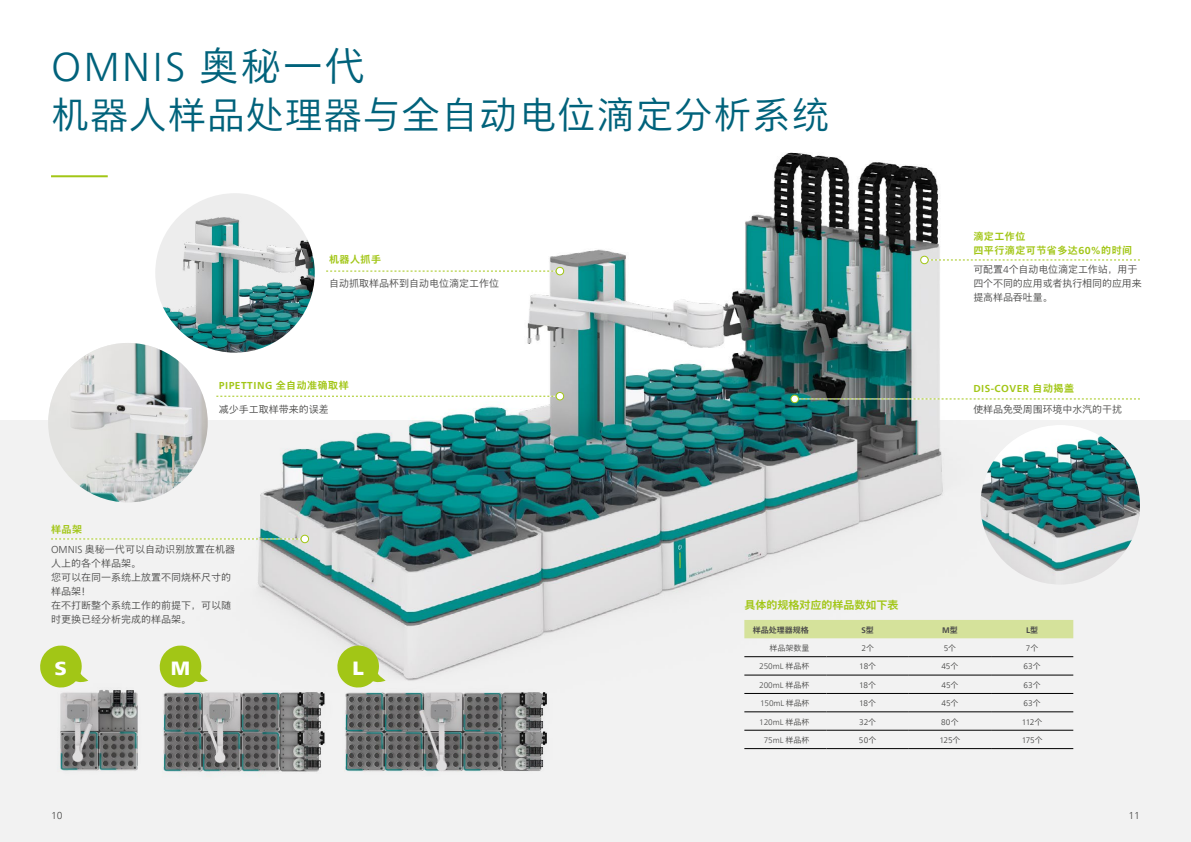
<style>
.page{position:relative;width:1191px;height:842px;background:#fff}
.page>*{position:absolute;margin:0;border:0;box-sizing:border-box;transform-origin:0 0}
.t1{font:300 40px "Neue Frutiger World";letter-spacing:.05em;color:#00627b}
.t2{font:300 38px "M Xiang He Hei SC Pro";letter-spacing:.025em;color:#00627b}
.t3{font:800 20px "Frutiger Next LT";color:#fff}
.t4{font:700 11px "M Xiang He Hei SC Pro";color:#a2c616}
.t5{font:300 10px/14px "M Xiang He Hei SC Pro";color:#4a4a49}
.t6{font:700 10px "Neue Frutiger World";letter-spacing:.05em;color:#a2c616}
.t7{font:700 10px/14px "M Xiang He Hei SC Pro";letter-spacing:.05em;color:#a2c616}
.t8{font:300 10px "Neue Frutiger World";color:#4a4a49}
.t9{font:300 8px "Neue Frutiger World";letter-spacing:-.005em;color:#3c3c3b}
.t10{font:300 8px "Neue Frutiger World";color:#4a4a49}
.t11{font:700 8px "M Xiang He Hei SC Pro";color:#4a4a49}
.t12{font:700 8px "Neue Frutiger World";color:#4a4a49}
.t13{font:300 8px "M Xiang He Hei SC Pro";color:#4a4a49}
.s1{font-family:"M Xiang He Hei SC Pro"}
.s2{font-weight:700;color:#a2c616}
.s3{font-family:"Neue Frutiger World"}
</style>
<div class="page">
<div style="left:0;top:420px;width:1191px;height:422px;background:#f2f2f2"></div>
<img style="left:145px;top:152px;width:926px;height:578px">
<img style="left:155px;top:193px;width:160px;height:160px;border-radius:80px">
<img style="left:48px;top:343px;width:160px;height:159px;border-radius:80px">
<img style="left:980px;top:425px;width:160px;height:159px;border-radius:80px">
<hr style="left:51px;top:175px;width:57px;height:2px;background:#a2c616">
<svg style="left:326px;top:270px;width:229px;height:2px"></svg>
<div style="left:556px;top:267px;width:7px;height:8px;background:#fff;border-radius:50%"></div>
<div style="left:555px;top:267px;width:9px;height:8px;border:1px solid #a2c616;border-radius:50%"></div>
<svg style="left:216px;top:395px;width:339px;height:2px"></svg>
<div style="left:556px;top:392px;width:7px;height:8px;background:#fff;border-radius:50%"></div>
<div style="left:555px;top:392px;width:9px;height:8px;border:1px solid #a2c616;border-radius:50%"></div>
<svg style="left:928px;top:259px;width:212px;height:2px"></svg>
<div style="left:920px;top:256px;width:8px;height:8px;background:#fff;border-radius:50%"></div>
<div style="left:920px;top:256px;width:8px;height:8px;border:1px solid #a2c616;border-radius:50%"></div>
<svg style="left:799px;top:398px;width:341px;height:2px"></svg>
<div style="left:791px;top:395px;width:7px;height:8px;background:#fff;border-radius:50%"></div>
<div style="left:790px;top:395px;width:9px;height:8px;border:1px solid #a2c616;border-radius:50%"></div>
<svg style="left:51px;top:538px;width:249px;height:2px"></svg>
<div style="left:301px;top:535px;width:7px;height:8px;background:#fff;border-radius:50%"></div>
<div style="left:300px;top:535px;width:9px;height:8px;border:1px solid #a2c616;border-radius:50%"></div>
<img style="left:60px;top:684px;width:90px;height:87px">
<img style="left:337px;top:685px;width:215px;height:87px">
<img style="left:154px;top:690px;width:182px;height:82px">
<svg style="left:40px;top:645px;width:48px;height:43px"></svg>
<svg style="left:158px;top:645px;width:50px;height:43px"></svg>
<svg style="left:335px;top:645px;width:51px;height:43px"></svg>
<div style="left:744px;top:620px;width:329px;height:18px;background:#d5e29b"></div>
<hr style="left:744px;top:656px;width:82px;height:1px;background:#000">
<hr style="left:744px;top:675px;width:82px;height:1px;background:#000">
<hr style="left:744px;top:693px;width:82px;height:1px;background:#000">
<hr style="left:744px;top:712px;width:82px;height:1px;background:#000">
<hr style="left:744px;top:730px;width:82px;height:1px;background:#000">
<hr style="left:744px;top:748px;width:82px;height:1px;background:#000">
<hr style="left:826px;top:656px;width:83px;height:1px;background:#000">
<hr style="left:909px;top:656px;width:82px;height:1px;background:#000">
<hr style="left:991px;top:656px;width:82px;height:1px;background:#000">
<hr style="left:826px;top:675px;width:83px;height:1px;background:#000">
<hr style="left:909px;top:675px;width:82px;height:1px;background:#000">
<hr style="left:991px;top:675px;width:82px;height:1px;background:#000">
<hr style="left:826px;top:693px;width:83px;height:1px;background:#000">
<hr style="left:909px;top:693px;width:82px;height:1px;background:#000">
<hr style="left:991px;top:693px;width:82px;height:1px;background:#000">
<hr style="left:826px;top:712px;width:83px;height:1px;background:#000">
<hr style="left:909px;top:712px;width:82px;height:1px;background:#000">
<hr style="left:991px;top:712px;width:82px;height:1px;background:#000">
<hr style="left:826px;top:730px;width:83px;height:1px;background:#000">
<hr style="left:909px;top:730px;width:82px;height:1px;background:#000">
<hr style="left:991px;top:730px;width:82px;height:1px;background:#000">
<hr style="left:826px;top:748px;width:83px;height:1px;background:#000">
<hr style="left:909px;top:748px;width:82px;height:1px;background:#000">
<hr style="left:991px;top:748px;width:82px;height:1px;background:#000">
<h1 class="t1" style="left:51px;top:36px;width:315px">OMNIS <span class="s1">奥秘一代</span></h1>
<h2 class="t2" style="left:51px;top:91px;width:780px">机器人样品处理器与全自动电位滴定分析系统</h2>
<p class="t7" style="left:329px;top:253px;width:53px">机器人抓手</p>
<p class="t5" style="left:329px;top:276px;width:171px">自动抓取样品杯到自动电位滴定工作位</p>
<p class="t6" style="left:219px;top:377px;width:131px">PIPETTING <span class="s1">全自动准确取样</span></p>
<p class="t5" style="left:219px;top:402px;width:111px">减少手工取样带来的误差</p>
<p class="t5" style="left:51px;top:519px;width:185px;line-height:20.4px"><span class="s2">样品架<br></span><span class="s3">OMNIS</span> 奥秘一代可以自动识别放置在机器</p>
<p class="t5" style="left:51px;top:556px;width:182px">人上的各个样品架。<br>您可以在同一系统上放置不同烧杯尺寸的样品架！<br>在不打断整个系统工作的前提下，可以随时更换已经分析完成的样品架。</p>
<p class="t4" style="left:744px;top:598px;width:155px">具体的规格对应的样品数如下表</p>
<p class="t7" style="left:973px;top:229px;width:160px">滴定工作位<br>四平行滴定可节省多达<span class="s3">60%</span>的时间</p>
<p class="t5" style="left:973px;top:262px;width:170px">可配置<span class="s3">4</span>个自动电位滴定工作站，用于四个不同的应用或者执行相同的应用来提高样品吞吐量。</p>
<p class="t6" style="left:973px;top:380px;width:102px">DIS-COVER <span class="s1">自动揭盖</span></p>
<p class="t5" style="left:973px;top:402px;width:150px">使样品免受周围环境中水汽的干扰</p>
<h3 class="t3" style="left:55px;top:656px;width:13px">S</h3>
<h3 class="t3" style="left:171px;top:656px;width:21px">M</h3>
<h3 class="t3" style="left:352px;top:656px;width:13px">L</h3>
<p class="t11" style="left:753px;top:625px;width:57px">样品处理器规格</p>
<p class="t12" style="left:861px;top:623px;width:14px">S<span class="s1">型</span></p>
<p class="t12" style="left:942px;top:623px;width:17px">M<span class="s1">型</span></p>
<p class="t12" style="left:1026px;top:623px;width:14px">L<span class="s1">型</span></p>
<p class="t13" style="left:769px;top:643px;width:41px">样品架数量</p>
<p class="t9" style="left:861px;top:642px;width:14px">2<span class="s1">个</span></p>
<p class="t9" style="left:943px;top:642px;width:14px">5<span class="s1">个</span></p>
<p class="t9" style="left:1026px;top:642px;width:14px">7<span class="s1">个</span></p>
<p class="t10" style="left:759px;top:660px;width:52px">250mL <span class="s1">样品杯</span></p>
<p class="t9" style="left:859px;top:660px;width:19px">18<span class="s1">个</span></p>
<p class="t9" style="left:941px;top:660px;width:19px">45<span class="s1">个</span></p>
<p class="t9" style="left:1023px;top:660px;width:19px">63<span class="s1">个</span></p>
<p class="t10" style="left:759px;top:679px;width:52px">200mL <span class="s1">样品杯</span></p>
<p class="t9" style="left:859px;top:679px;width:18px">18<span class="s1">个</span></p>
<p class="t9" style="left:941px;top:679px;width:18px">45<span class="s1">个</span></p>
<p class="t9" style="left:1023px;top:679px;width:19px">63<span class="s1">个</span></p>
<p class="t10" style="left:760px;top:697px;width:51px">150mL <span class="s1">样品杯</span></p>
<p class="t9" style="left:859px;top:697px;width:18px">18<span class="s1">个</span></p>
<p class="t9" style="left:941px;top:697px;width:18px">45<span class="s1">个</span></p>
<p class="t9" style="left:1023px;top:697px;width:19px">63<span class="s1">个</span></p>
<p class="t10" style="left:759px;top:715px;width:52px">120mL <span class="s1">样品杯</span></p>
<p class="t9" style="left:859px;top:715px;width:19px">32<span class="s1">个</span></p>
<p class="t9" style="left:941px;top:715px;width:19px">80<span class="s1">个</span></p>
<p class="t9" style="left:1021px;top:715px;width:22px">112<span class="s1">个</span></p>
<p class="t10" style="left:763px;top:734px;width:47px">75mL <span class="s1">样品杯</span></p>
<p class="t9" style="left:859px;top:734px;width:19px">50<span class="s1">个</span></p>
<p class="t9" style="left:939px;top:734px;width:23px">125<span class="s1">个</span></p>
<p class="t9" style="left:1021px;top:734px;width:23px">175<span class="s1">个</span></p>
<p class="t8" style="left:51px;top:808px;width:13px">10</p>
<p class="t8" style="left:1128px;top:808px;width:13px">11</p>
</div>
